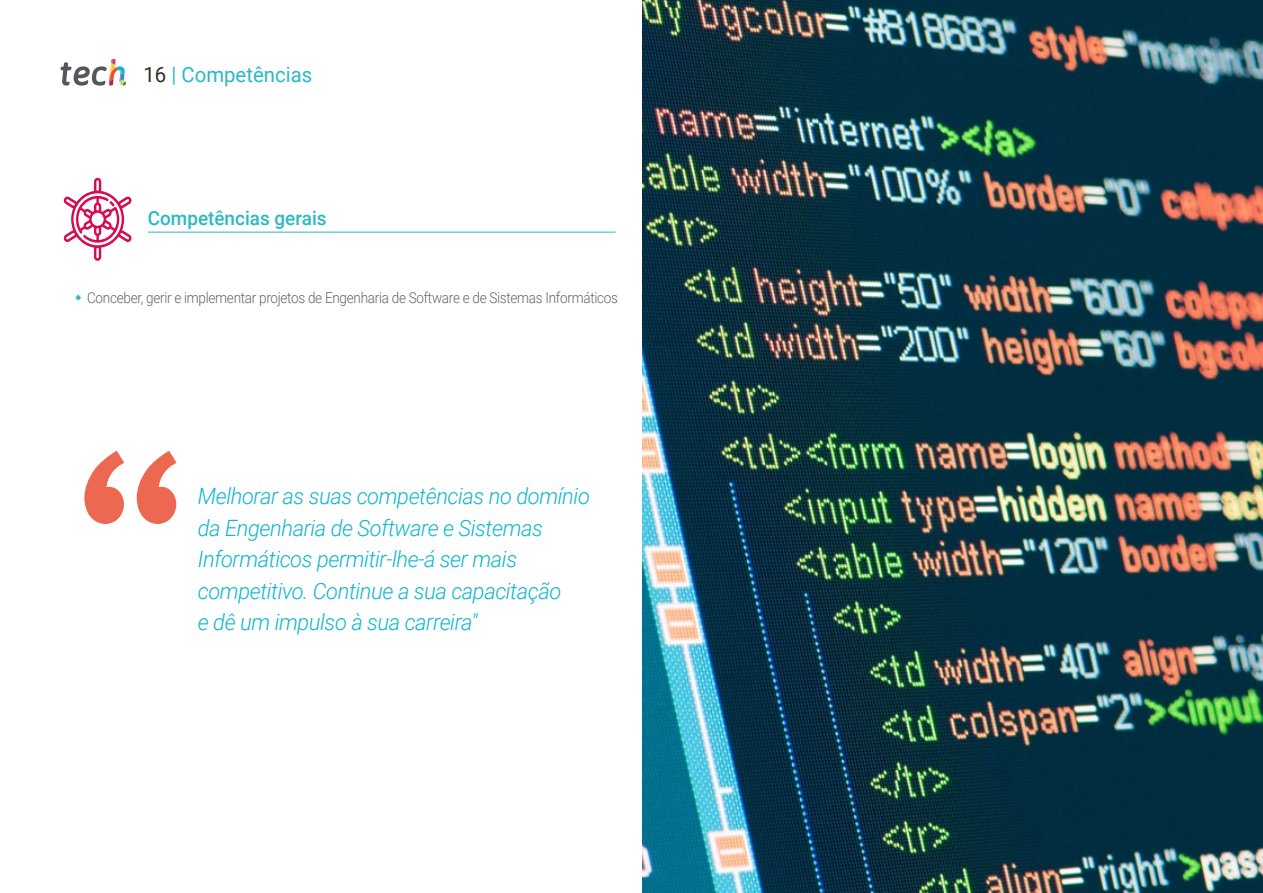
<style>
.page{position:relative;width:1263px;height:893px;background:#fff}
.page>*{position:absolute;margin:0;border:0;box-sizing:border-box;transform-origin:0 0}
.t1{font:italic 300 22.5px/31.5px "Roboto";letter-spacing:-.02em;color:#0fb6cf}
.t2{font:21px "Roboto";color:#2db8c5}
.t3{font:500 19.5px "Roboto";color:#2db8c5}
.t4{font:300 15px "Roboto";letter-spacing:-.02em;color:#61646a;scale:.9 1}
.s1{color:#312e20}
</style>
<div class="page">
<hr style="left:148px;top:232px;width:467px;height:1px;background:#2db8c5">
<svg style="left:63px;top:178px;width:69px;height:83px"></svg>
<svg style="left:61px;top:59px;width:65px;height:27px"></svg>
<svg style="left:84px;top:451px;width:93px;height:73px"></svg>
<img style="left:642px;top:0;width:621px;height:893px">
<p class="t2" style="left:144px;top:59px;width:170px"><span class="s1">16</span> | Competências</p>
<p class="t3" style="left:148px;top:204px;width:180px">Competências gerais</p>
<p class="t4" style="left:87px;top:287px;width:591px">Conceber, gerir e implementar projetos de Engenharia de Software e de Sistemas Informáticos</p>
<p class="t1" style="left:198px;top:480px;width:394px">Melhorar as suas competências no domínio da Engenharia de Software e Sistemas Informáticos permitir-lhe-á ser mais competitivo. Continue a sua capacitação<br>e dê um impulso à sua carreira"</p>
</div>
